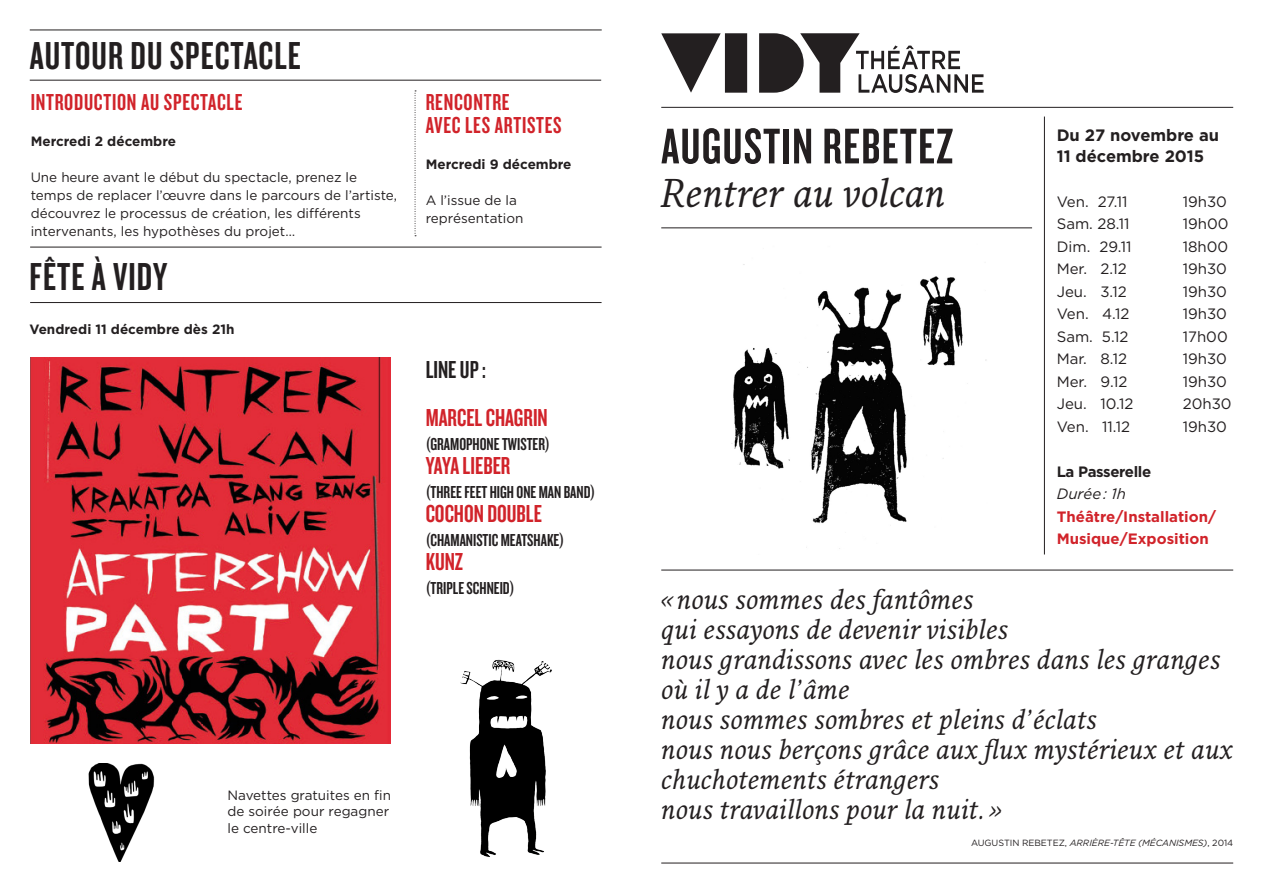
<style>
.page{position:relative;width:1263px;height:893px;background:#fff}
.page>*{position:absolute;margin:0;border:0;box-sizing:border-box;transform-origin:0 0}
.t1{font:52.05px "Knockout 48 Featherweight";letter-spacing:.025em;color:#231f20}
.t2{font:40.5px "Knockout 48 Featherweight";letter-spacing:.025em;color:#231f20}
.t3{font:italic 39px "Fresco";letter-spacing:-.01em;color:#231f20}
.t4{font:italic 27px/30px "Fresco";letter-spacing:-.005em;color:#231f20}
.t5{font:25.5px "Knockout 48 Featherweight";color:#d1232a}
.t6{font:25.5px "Knockout 48 Featherweight";color:#231f20}
.t7{font:24px "Knockout 48 Featherweight";letter-spacing:.03em;color:#d1232a}
.t8{font:18px "Knockout 48 Featherweight";color:#231f20}
.t9{font:700 16.5px/21px "Gotham";color:#231f20}
.t10{font:15px "Gotham";color:#231f20}
.t11{font:700 15px/22.5px "Gotham";color:#d1232a}
.t12{font:700 15px "Gotham";letter-spacing:-.025em;color:#231f20}
.t13{font:italic 15px "Gotham";color:#231f20}
.t14{font:13.5px/16.5px "Gotham";color:#231f20}
.t15{font:700 13.5px "Gotham";color:#231f20}
.t16{font:italic 9px "Gotham";letter-spacing:-.005em;color:#231f20}
.s1{font-style:normal}
</style>
<div class="page">
<hr style="left:661px;top:228px;width:371px;height:1px;background:#231f20">
<hr style="left:661px;top:107px;width:572px;height:1px;background:#231f20">
<hr style="left:661px;top:570px;width:572px;height:1px;background:#231f20">
<hr style="left:661px;top:863px;width:572px;height:1px;background:#231f20">
<hr style="left:1044px;top:117px;width:1px;height:437px;background:#231f20">
<svg style="left:661px;top:33px;width:323px;height:60px"></svg>
<hr style="left:30px;top:30px;width:572px;height:1px;background:#231f20">
<hr style="left:30px;top:80px;width:571px;height:1px;background:#231f20">
<hr style="left:30px;top:247px;width:571px;height:1px;background:#231f20">
<svg style="left:415px;top:91px;width:1px;height:145px"></svg>
<img style="left:731px;top:264px;width:256px;height:285px">
<img style="left:88px;top:764px;width:67px;height:98px">
<img style="left:460px;top:659px;width:92px;height:198px">
<img style="left:30px;top:358px;width:360px;height:386px">
<hr style="left:30px;top:302px;width:571px;height:1px;background:#231f20">
<p class="t2" style="left:30px;top:31px;width:273px">AUTOUR DU SPECTACLE</p>
<p class="t7" style="left:31px;top:88px;width:213px">INTRODUCTION AU SPECTACLE</p>
<p class="t15" style="left:31px;top:134px;width:147px">Mercredi 2 décembre</p>
<p class="t14" style="left:31px;top:169px;width:328px">Une heure avant le début du spectacle, prenez le</p>
<p class="t14" style="left:31px;top:187px;width:368px">temps de replacer l’œuvre dans le parcours de l’artiste,</p>
<p class="t14" style="left:31px;top:205px;width:331px">découvrez le processus de création, les différents</p>
<p class="t14" style="left:31px;top:223px;width:266px">intervenants, les hypothèses du projet…</p>
<p class="t2" style="left:30px;top:252px;width:139px">FÊTE À VIDY</p>
<p class="t15" style="left:30px;top:321px;width:206px">Vendredi 11 décembre dès 21h</p>
<p class="t7" style="left:426px;top:88px;width:86px">RENCONTRE</p>
<p class="t7" style="left:426px;top:110px;width:137px">AVEC LES ARTISTES</p>
<p class="t15" style="left:426px;top:156px;width:147px">Mercredi 9 décembre</p>
<p class="t14" style="left:426px;top:191px;width:93px">A l’issue de la</p>
<p class="t14" style="left:426px;top:209px;width:99px">représentation</p>
<p class="t6" style="left:426px;top:354px;width:62px">LINE UP :</p>
<p class="t5" style="left:426px;top:402px;width:124px">MARCEL CHAGRIN</p>
<p class="t8" style="left:426px;top:433px;width:126px">(GRAMOPHONE TWISTER)</p>
<p class="t5" style="left:426px;top:450px;width:86px">YAYA LIEBER</p>
<p class="t8" style="left:426px;top:481px;width:171px">(THREE FEET HIGH ONE MAN BAND)</p>
<p class="t5" style="left:426px;top:498px;width:118px">COCHON DOUBLE</p>
<p class="t8" style="left:426px;top:529px;width:140px">(CHAMANISTIC MEATSHAKE)</p>
<p class="t5" style="left:426px;top:546px;width:39px">KUNZ</p>
<p class="t8" style="left:426px;top:577px;width:90px">(TRIPLE SCHNEID)</p>
<p class="t14" style="left:227px;top:786px;width:165px">Navettes gratuites en fin de soirée pour regagner le centre-ville</p>
<p class="t1" style="left:661px;top:114px;width:294px">AUGUSTIN REBETEZ</p>
<p class="t3" style="left:661px;top:168px;width:286px">Rentrer au volcan</p>
<p class="t9" style="left:1057px;top:124px;width:164px">Du 27 novembre au<br>11 décembre 2015</p>
<p class="t10" style="left:1057px;top:193px;width:72px">Ven. 27.11</p>
<p class="t10" style="left:1183px;top:193px;width:46px">19h30</p>
<p class="t10" style="left:1057px;top:215px;width:74px">Sam. 28.11</p>
<p class="t10" style="left:1183px;top:215px;width:47px">19h00</p>
<p class="t10" style="left:1057px;top:238px;width:76px">Dim. 29.11</p>
<p class="t10" style="left:1183px;top:238px;width:47px">18h00</p>
<p class="t10" style="left:1057px;top:260px;width:72px">Mer. 2.12</p>
<p class="t10" style="left:1183px;top:260px;width:46px">19h30</p>
<p class="t10" style="left:1057px;top:283px;width:72px">Jeu. 3.12</p>
<p class="t10" style="left:1183px;top:283px;width:46px">19h30</p>
<p class="t10" style="left:1057px;top:305px;width:74px">Ven. 4.12</p>
<p class="t10" style="left:1183px;top:305px;width:46px">19h30</p>
<p class="t10" style="left:1057px;top:328px;width:73px">Sam. 5.12</p>
<p class="t10" style="left:1183px;top:328px;width:46px">17h00</p>
<p class="t10" style="left:1057px;top:350px;width:72px">Mar. 8.12</p>
<p class="t10" style="left:1183px;top:350px;width:46px">19h30</p>
<p class="t10" style="left:1057px;top:373px;width:72px">Mer. 9.12</p>
<p class="t10" style="left:1183px;top:373px;width:46px">19h30</p>
<p class="t10" style="left:1057px;top:395px;width:78px">Jeu. 10.12</p>
<p class="t10" style="left:1183px;top:395px;width:50px">20h30</p>
<p class="t10" style="left:1057px;top:418px;width:75px">Ven. 11.12</p>
<p class="t10" style="left:1183px;top:418px;width:46px">19h30</p>
<p class="t12" style="left:1057px;top:463px;width:96px">La Passerelle</p>
<p class="t13" style="left:1057px;top:485px;width:71px">Durée : 1h</p>
<p class="t11" style="left:1057px;top:505px;width:161px">Théâtre/Installation/<br>Musique/Exposition</p>
<p class="t4" style="left:661px;top:583px;width:314px">«nous sommes des fantômes</p>
<p class="t4" style="left:661px;top:613px;width:349px">qui essayons de devenir visibles</p>
<p class="t4" style="left:661px;top:643px;width:561px">nous grandissons avec les ombres dans les granges où il y a de l’âme</p>
<p class="t4" style="left:661px;top:703px;width:437px">nous sommes sombres et pleins d’éclats</p>
<p class="t4" style="left:661px;top:733px;width:573px">nous nous berçons grâce aux flux mystérieux et aux chuchotements étrangers</p>
<p class="t4" style="left:661px;top:793px;width:342px">nous travaillons pour la nuit.»</p>
<p class="t16" style="left:971px;top:837px;width:264px"><span class="s1">AUGUSTIN REBETEZ,</span> ARRIÈRE-TÊTE (MÉCANISMES)<span class="s1">, 2014</span></p>
</div>
